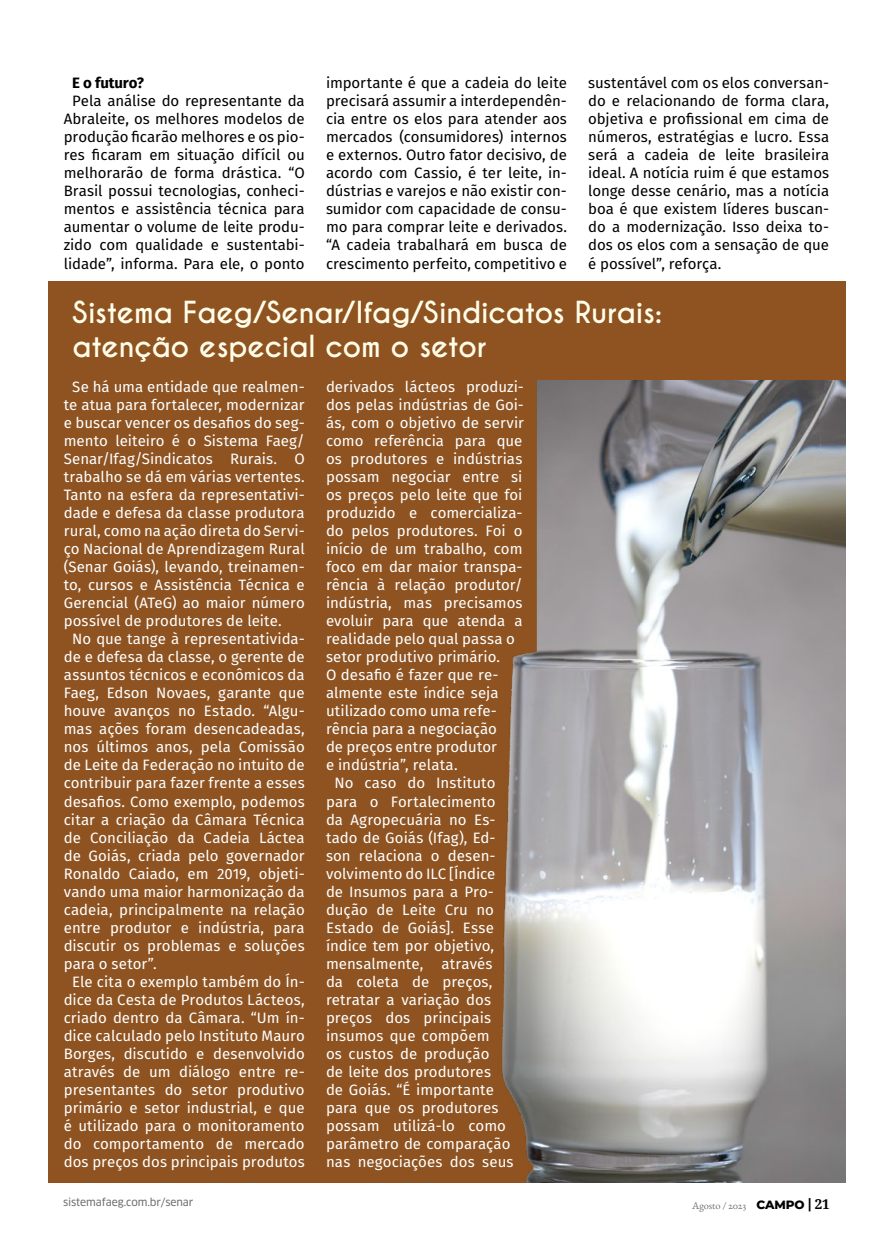
<style>
.page{position:relative;width:893px;height:1234px;background:#fff}
.page>*{position:absolute;margin:0;border:0;box-sizing:border-box;transform-origin:0 0}
.t1{font:700 28.5px/34.2px "Caviar Dreams";letter-spacing:-.01em;color:#fffde9}
.t2{font:15px "Fira Sans";color:#fff}
.t3{font:15px/18px "Fira Sans";letter-spacing:-.005em;color:#000;text-align:justify}
.t4{font:700 15px "Fira Sans";letter-spacing:-.01em;color:#000}
.t5{font:10.5px "Clan OSF News";letter-spacing:-.01em;color:#6d6e71}
.t6{font:10.5px "EB Garamond 12";letter-spacing:-.01em;color:#6d6e71}
.s1{font-family:"Montserrat";font-weight:800;font-size:12px;color:#000}
.s2{font-family:"Clan OSF";font-weight:700;font-size:13.5px;color:#000}
.s3{font-family:"Droid Serif";font-weight:700;font-size:13.5px;color:#000}
</style>
<div class="page">
<div style="left:48px;top:281px;width:797px;height:901px;background:#8e5321"></div>
<img style="left:501px;top:380px;width:344px;height:802px">
<p class="t3" style="left:326px;top:74px;width:242px">importante é que a cadeia do leite precisará assumir a interdependên&shy;cia entre os elos para atender aos mercados (consumidores) internos e externos. Outro fator decisivo, de acordo com Cassio, é ter leite, in&shy;dústrias e varejos e não existir con&shy;sumidor com capacidade de consu&shy;mo para comprar leite e derivados. “A cadeia trabalhará em busca de crescimento perfeito, competitivo e</p>
<p class="t3" style="left:588px;top:74px;width:242px">sustentável com os elos conversan&shy;do e relacionando de forma clara, objetiva e profissional em cima de números, estratégias e lucro. Essa será a cadeia de leite brasileira ideal. A notícia ruim é que estamos longe desse cenário, mas a notícia boa é que existem líderes buscan&shy;do a modernização. Isso deixa to&shy;dos os elos com a sensação de que é possível”, reforça.</p>
<h1 class="t1" style="left:72px;top:296px;width:591px">Sistema Faeg/Senar/Ifag/Sindicatos Rurais: atenção especial com o setor</h1>
<p class="t4" style="left:72px;top:70px;width:73px">E o futuro?</p>
<p class="t3" style="left:64px;top:92px;width:242px;text-align:center">Pela análise do representante da Abraleite, os melhores modelos de produção ficarão melhores e os pio&shy;res ficaram em situação difícil ou melhorarão de forma drástica. “O Brasil possui tecnologias, conheci&shy;mentos e assistência técnica para aumentar o volume de leite produ&shy;zido com qualidade e sustentabi&shy;lidade”, informa. Para ele, o ponto</p>
<p class="t2" style="left:72px;top:375px;width:234px">Se há uma entidade que realmen-</p>
<p class="t2" style="left:64px;top:393px;width:242px">te atua para fortalecer, modernizar</p>
<p class="t2" style="left:64px;top:411px;width:242px">e buscar vencer os desafios do seg-</p>
<p class="t2" style="left:64px;top:429px;width:242px">mento leiteiro é o Sistema Faeg/</p>
<p class="t2" style="left:64px;top:447px;width:242px">Senar/Ifag/Sindicatos Rurais. O</p>
<p class="t2" style="left:64px;top:465px;width:242px">trabalho se dá em várias vertentes.</p>
<p class="t2" style="left:64px;top:483px;width:242px">Tanto na esfera da representativi-</p>
<p class="t2" style="left:64px;top:501px;width:242px">dade e defesa da classe produtora</p>
<p class="t2" style="left:64px;top:519px;width:242px">rural, como na ação direta do Servi-</p>
<p class="t2" style="left:64px;top:537px;width:242px">ço Nacional de Aprendizagem Rural</p>
<p class="t2" style="left:64px;top:555px;width:242px">(Senar Goiás), levando, treinamen-</p>
<p class="t2" style="left:64px;top:573px;width:242px">to, cursos e Assistência Técnica e</p>
<p class="t2" style="left:64px;top:591px;width:242px">Gerencial (ATeG) ao maior número</p>
<p class="t2" style="left:64px;top:609px;width:219px">possível de produtores de leite.</p>
<p class="t2" style="left:72px;top:627px;width:234px">No que tange à representativida-</p>
<p class="t2" style="left:64px;top:645px;width:242px">de e defesa da classe, o gerente de</p>
<p class="t2" style="left:64px;top:663px;width:242px">assuntos técnicos e econômicos da</p>
<p class="t2" style="left:64px;top:681px;width:242px">Faeg, Edson Novaes, garante que</p>
<p class="t2" style="left:64px;top:699px;width:242px">houve avanços no Estado. “Algu-</p>
<p class="t2" style="left:64px;top:717px;width:242px">mas ações foram desencadeadas,</p>
<p class="t2" style="left:64px;top:735px;width:242px">nos últimos anos, pela Comissão</p>
<p class="t2" style="left:64px;top:753px;width:242px">de Leite da Federação no intuito de</p>
<p class="t2" style="left:64px;top:771px;width:242px">contribuir para fazer frente a esses</p>
<p class="t2" style="left:64px;top:789px;width:242px">desafios. Como exemplo, podemos</p>
<p class="t2" style="left:64px;top:807px;width:242px">citar a criação da Câmara Técnica</p>
<p class="t2" style="left:64px;top:825px;width:242px">de Conciliação da Cadeia Láctea</p>
<p class="t2" style="left:64px;top:843px;width:242px">de Goiás, criada pelo governador</p>
<p class="t2" style="left:64px;top:861px;width:242px">Ronaldo Caiado, em 2019, objeti-</p>
<p class="t2" style="left:64px;top:879px;width:242px">vando uma maior harmonização da</p>
<p class="t2" style="left:64px;top:897px;width:242px">cadeia, principalmente na relação</p>
<p class="t2" style="left:64px;top:915px;width:242px">entre produtor e indústria, para</p>
<p class="t2" style="left:64px;top:933px;width:242px">discutir os problemas e soluções</p>
<p class="t2" style="left:64px;top:951px;width:94px">para o setor”.</p>
<p class="t2" style="left:72px;top:969px;width:234px">Ele cita o exemplo também do Ín-</p>
<p class="t2" style="left:64px;top:987px;width:242px">dice da Cesta de Produtos Lácteos,</p>
<p class="t2" style="left:64px;top:1005px;width:242px">criado dentro da Câmara. “Um ín-</p>
<p class="t2" style="left:64px;top:1023px;width:242px">dice calculado pelo Instituto Mauro</p>
<p class="t2" style="left:64px;top:1041px;width:242px">Borges, discutido e desenvolvido</p>
<p class="t2" style="left:64px;top:1059px;width:242px">através de um diálogo entre re-</p>
<p class="t2" style="left:64px;top:1077px;width:242px">presentantes do setor produtivo</p>
<p class="t2" style="left:64px;top:1095px;width:242px">primário e setor industrial, e que</p>
<p class="t2" style="left:64px;top:1113px;width:242px">é utilizado para o monitoramento</p>
<p class="t2" style="left:64px;top:1131px;width:242px">do comportamento de mercado</p>
<p class="t2" style="left:64px;top:1149px;width:242px">dos preços dos principais produtos</p>
<p class="t2" style="left:326px;top:375px;width:200px">derivados lácteos produzi-</p>
<p class="t2" style="left:326px;top:393px;width:200px">dos pelas indústrias de Goi-</p>
<p class="t2" style="left:326px;top:411px;width:200px">ás, com o objetivo de servir</p>
<p class="t2" style="left:326px;top:429px;width:198px">como referência para que</p>
<p class="t2" style="left:326px;top:447px;width:198px">os produtores e indústrias</p>
<p class="t2" style="left:326px;top:465px;width:198px">possam negociar entre si</p>
<p class="t2" style="left:326px;top:483px;width:198px">os preços pelo leite que foi</p>
<p class="t2" style="left:326px;top:501px;width:198px">produzido e comercializa-</p>
<p class="t2" style="left:326px;top:519px;width:198px">do pelos produtores. Foi o</p>
<p class="t2" style="left:326px;top:537px;width:198px">início de um trabalho, com</p>
<p class="t2" style="left:326px;top:555px;width:198px">foco em dar maior transpa-</p>
<p class="t2" style="left:326px;top:573px;width:198px">rência à relação produtor/</p>
<p class="t2" style="left:326px;top:591px;width:198px">indústria, mas precisamos</p>
<p class="t2" style="left:326px;top:609px;width:198px">evoluir para que atenda a</p>
<p class="t2" style="left:326px;top:627px;width:190px">realidade pelo qual passa o</p>
<p class="t2" style="left:326px;top:645px;width:176px">setor produtivo primário.</p>
<p class="t2" style="left:326px;top:663px;width:174px">O desafio é fazer que re-</p>
<p class="t2" style="left:326px;top:681px;width:174px">almente este índice seja</p>
<p class="t2" style="left:326px;top:699px;width:172px">utilizado como uma refe-</p>
<p class="t2" style="left:326px;top:717px;width:173px">rência para a negociação</p>
<p class="t2" style="left:326px;top:735px;width:172px">de preços entre produtor</p>
<p class="t2" style="left:326px;top:753px;width:133px">e indústria”, relata.</p>
<p class="t2" style="left:334px;top:771px;width:162px">No caso do Instituto</p>
<p class="t2" style="left:326px;top:789px;width:171px">para o Fortalecimento</p>
<p class="t2" style="left:326px;top:807px;width:171px">da Agropecuária no Es-</p>
<p class="t2" style="left:326px;top:825px;width:171px">tado de Goiás (Ifag), Ed-</p>
<p class="t2" style="left:326px;top:843px;width:171px">son relaciona o desen-</p>
<p class="t2" style="left:326px;top:861px;width:171px">volvimento do ILC [Índice</p>
<p class="t2" style="left:326px;top:879px;width:170px">de Insumos para a Pro-</p>
<p class="t2" style="left:326px;top:897px;width:170px">dução de Leite Cru no</p>
<p class="t2" style="left:326px;top:915px;width:170px">Estado de Goiás]. Esse</p>
<p class="t2" style="left:326px;top:933px;width:170px">índice tem por objetivo,</p>
<p class="t2" style="left:326px;top:951px;width:168px">mensalmente, através</p>
<p class="t2" style="left:326px;top:969px;width:168px">da coleta de preços,</p>
<p class="t2" style="left:326px;top:987px;width:167px">retratar a variação dos</p>
<p class="t2" style="left:326px;top:1005px;width:166px">preços dos principais</p>
<p class="t2" style="left:326px;top:1023px;width:165px">insumos que compõem</p>
<p class="t2" style="left:326px;top:1041px;width:165px">os custos de produção</p>
<p class="t2" style="left:326px;top:1059px;width:167px">de leite dos produtores</p>
<p class="t2" style="left:326px;top:1077px;width:169px">de Goiás. “É importante</p>
<p class="t2" style="left:326px;top:1095px;width:174px">para que os produtores</p>
<p class="t2" style="left:326px;top:1113px;width:181px">possam utilizá-lo como</p>
<p class="t2" style="left:326px;top:1131px;width:186px">parâmetro de comparação</p>
<p class="t2" style="left:326px;top:1149px;width:189px">nas negociações dos seus</p>
<p class="t5" style="left:63px;top:1195px;width:132px">sistemafaeg.com.br/senar</p>
<p class="t6" style="left:692px;top:1198px;width:139px">Agosto / 2023 <span class="s1">CAMPO</span> <span class="s2">|</span> <span class="s3">21</span></p>
</div>
